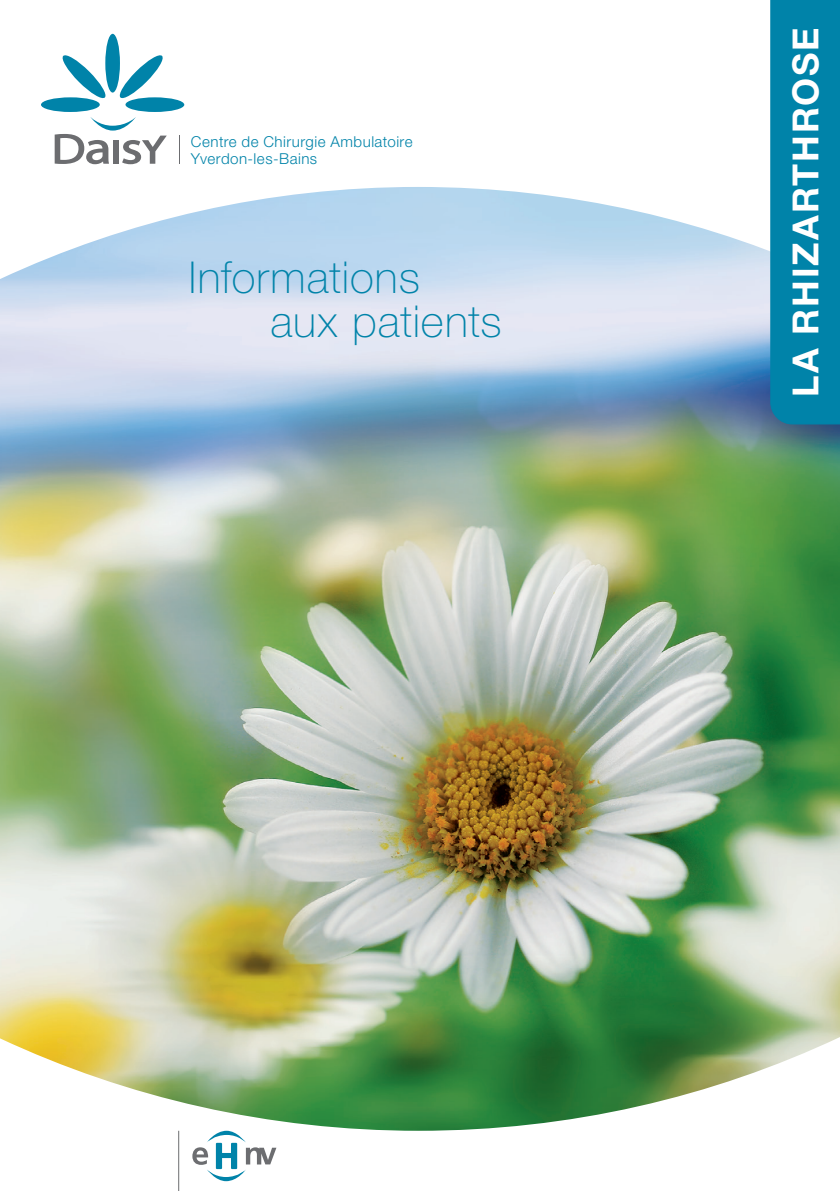
<style>
.page{position:relative;width:840px;height:1191px;background:#fff}
.page>*{position:absolute;margin:0;border:0;box-sizing:border-box;transform-origin:0 0}
.t1{font:100 44px/44px "Helvetica Neue";letter-spacing:.02em;color:#0083a9}
.t2{font:700 36px "Helvetica Neue";letter-spacing:.05em;color:#fff}
.t3{font:300 15px/17px "Helvetica Neue";letter-spacing:.03em;color:#0083a9}
</style>
<div class="page">
<img style="left:0;top:187px;width:839px;height:943px">
<hr style="left:178px;top:1130px;width:1px;height:61px;background:#6c6d70">
<svg style="left:192px;top:1130px;width:84px;height:51px"></svg>
<svg style="left:179px;top:136px;width:1px;height:28px"></svg>
<div style="left:105px;top:34px;width:15px;height:59px;background:#0083a9;border-radius:50%"></div>
<svg style="left:117px;top:53px;width:46px;height:47px"></svg>
<div style="left:125px;top:97px;width:59px;height:15px;background:#0083a9;border-radius:50%"></div>
<svg style="left:62px;top:53px;width:46px;height:47px"></svg>
<div style="left:41px;top:97px;width:59px;height:15px;background:#0083a9;border-radius:50%"></div>
<svg style="left:55px;top:117px;width:112px;height:47px"></svg>
<div style="left:770px;top:0;width:69px;height:424px;background:#0083a9"></div>
<p class="t3" style="left:191px;top:132px;width:223px">Centre de Chirurgie Ambulatoire<br>Yverdon-les-Bains</p>
<h1 class="t1" style="left:270px;top:255px;width:232px;text-indent:-81px">Informations<br>aux patients</h1>
<h2 class="t2" style="left:783px;top:397px;width:372px;rotate:-90deg">la rhizarthrose</h2>
</div>
